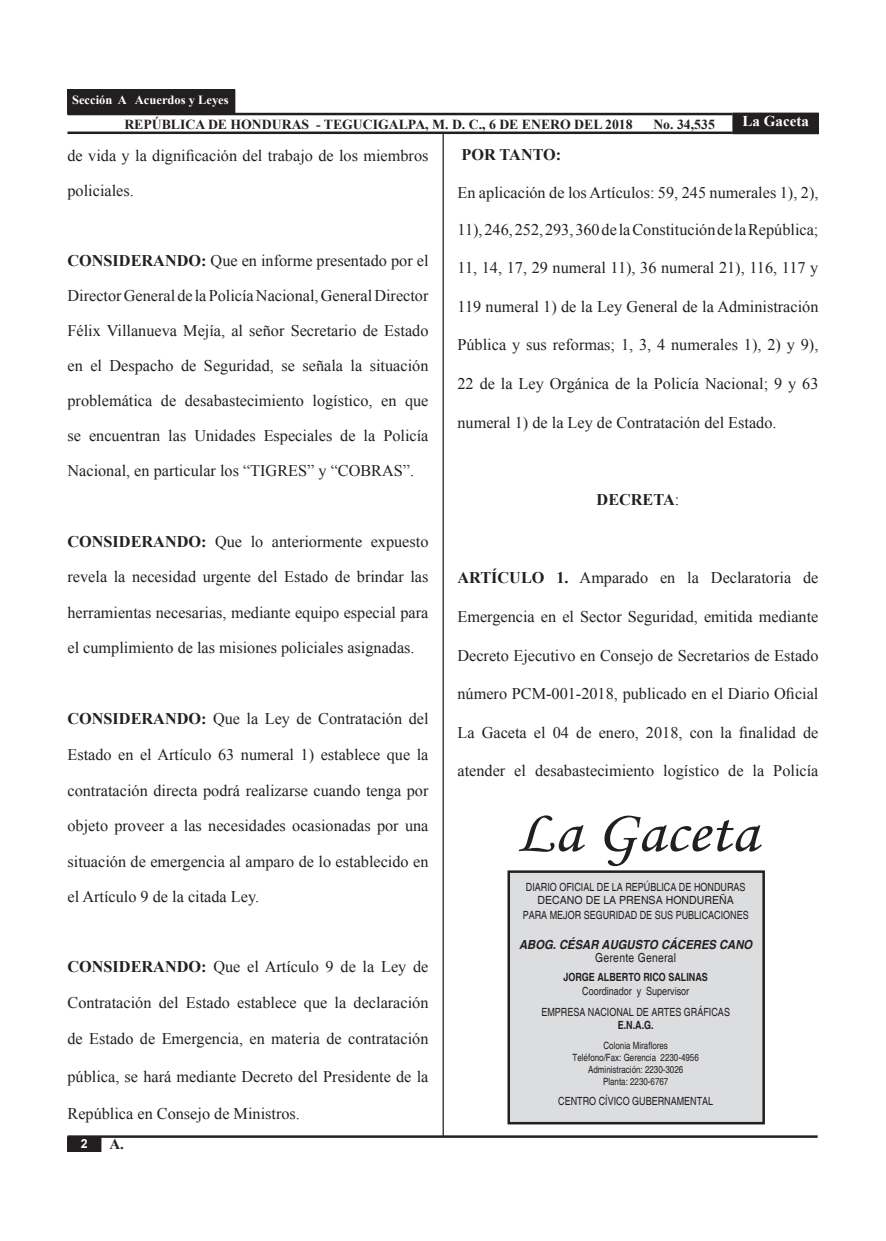
<style>
.page{position:relative;width:886px;height:1241px;background:#fff}
.page>*{position:absolute;margin:0;border:0;box-sizing:border-box;transform-origin:0 0}
.t1{font:60px "Monotype Corsiva";color:#231f20;scale:1.1 1}
.t2{font:16.25px/35px "Times New Roman";color:#231f20;text-align:justify}
.t3{font:700 16.25px "Times New Roman";color:#231f20}
.t4{font:700 15px "Times New Roman";color:#fff}
.t5{font:700 15px "Times New Roman";color:#231f20}
.t6{font:700 13.75px "Times New Roman";color:#231f20}
.t7{font:italic 700 12.5px "Helvetica";color:#231f20;scale:.9 1}
.t8{font:700 12.5px "Times New Roman";color:#fff}
.t9{font:12.5px "Helvetica";letter-spacing:.025em;color:#231f20;scale:.83 1}
.t10{font:700 12.5px "Arial";color:#fff}
.t11{font:11.25px "Helvetica";color:#231f20;scale:.8 1}
.t12{font:700 11.25px "Helvetica";color:#231f20;scale:.8 1}
.t13{font:11.25px "Helvetica";color:#231f20;scale:.94 1}
.t14{font:10px "Helvetica";color:#231f20;scale:.8 1}
.s1{font-weight:700}
.s2{font-weight:400}
</style>
<div class="page">
<div style="left:68px;top:1136px;width:33px;height:15px;background:#231f20"></div>
<div style="left:733px;top:113px;width:85px;height:21px;background:#231f20"></div>
<hr style="left:68px;top:131px;width:664px;height:3px;background:#231f20">
<hr style="left:68px;top:113px;width:664px;height:2px;background:#231f20">
<hr style="left:68px;top:1135px;width:750px;height:2px;background:#231f20">
<div style="left:68px;top:90px;width:167px;height:24px;background:#231f20"></div>
<hr style="left:442px;top:133px;width:2px;height:1002px;background:#231f20">
<div style="left:509px;top:871px;width:255px;height:251px;background:#dcdddf"></div>
<div style="left:507px;top:870px;width:258px;height:254px;border:2px solid #231f20"></div>
<p class="t8" style="left:72px;top:92px;width:158px">Sección A Acuerdos y Leyes</p>
<p class="t6" style="left:124px;top:114px;width:510px">REPÚBLICA DE HONDURAS - TEGUCIGALPA, M. D. C., 6 DE ENERO DEL 2018</p>
<p class="t6" style="left:653px;top:114px;width:63px">No. 34,535</p>
<p class="t4" style="left:742px;top:110px;width:68px">La Gaceta</p>
<p class="t2" style="left:68px;top:137px;width:362px">de vida y la dignificación del trabajo de los miembros policiales.</p>
<p class="t2" style="left:68px;top:242px;width:362px"><span class="s1">CONSIDERANDO:</span> Que en informe presentado por el Director General de la Policía Nacional, General Director Félix Villanueva Mejía, al señor Secretario de Estado en el Despacho de Seguridad, se señala la situación problemática de desabastecimiento logístico, en que se encuentran las Unidades Especiales de la Policía Nacional, en particular los “TIGRES” y “COBRAS”.</p>
<p class="t2" style="left:68px;top:523px;width:362px;line-height:35.5px"><span class="s1">CONSIDERANDO:</span> Que lo anteriormente expuesto revela la necesidad urgente del Estado de brindar las herramientas necesarias, mediante equipo especial para el cumplimiento de las misiones policiales asignadas.</p>
<p class="t2" style="left:68px;top:701px;width:362px;line-height:35.4px"><span class="s1">CONSIDERANDO:</span> Que la Ley de Contratación del Estado en el Artículo 63 numeral 1) establece que la contratación directa podrá realizarse cuando tenga por objeto proveer a las necesidades ocasionadas por una situación de emergencia al amparo de lo establecido en el Artículo 9 de la citada Ley.</p>
<p class="t2" style="left:68px;top:948px;width:362px"><span class="s1">CONSIDERANDO:</span> Que el Artículo 9 de la Ley de</p>
<p class="t2" style="left:68px;top:984px;width:362px">Contratación del Estado establece que la declaración</p>
<p class="t2" style="left:68px;top:1020px;width:362px">de Estado de Emergencia, en materia de contratación</p>
<p class="t2" style="left:68px;top:1058px;width:362px">pública, se hará mediante Decreto del Presidente de la</p>
<p class="t2" style="left:68px;top:1095px;width:234px">República en Consejo de Ministros.</p>
<p class="t10" style="left:81px;top:1134px;width:8px">2</p>
<p class="t5" style="left:109px;top:1133px;width:16px">A.</p>
<p class="t3" style="left:461px;top:143px;width:101px">POR TANTO:</p>
<p class="t2" style="left:457px;top:174px;width:362px">En aplicación de los Artículos: 59, 245 numerales 1), 2),</p>
<p class="t2" style="left:457px;top:212px;width:362px">11), 246, 252, 293, 360 de la Constitución de la República;</p>
<p class="t2" style="left:457px;top:249px;width:362px">11, 14, 17, 29 numeral 11), 36 numeral 21), 116, 117 y</p>
<p class="t2" style="left:457px;top:288px;width:362px">119 numeral 1) de la Ley General de la Administración</p>
<p class="t2" style="left:457px;top:327px;width:362px">Pública y sus reformas; 1, 3, 4 numerales 1), 2) y 9),</p>
<p class="t2" style="left:457px;top:366px;width:362px">22 de la Ley Orgánica de la Policía Nacional; 9 y 63</p>
<p class="t2" style="left:457px;top:404px;width:321px">numeral 1) de la Ley de Contratación del Estado.</p>
<p class="t3" style="left:596px;top:488px;width:84px">DECRETA<span class="s2">:</span></p>
<p class="t2" style="left:457px;top:559px;width:362px"><span class="s1">ARTÍCULO 1.</span> Amparado en la Declaratoria de</p>
<p class="t2" style="left:457px;top:598px;width:362px">Emergencia en el Sector Seguridad, emitida mediante</p>
<p class="t2" style="left:457px;top:637px;width:362px">Decreto Ejecutivo en Consejo de Secretarios de Estado</p>
<p class="t2" style="left:457px;top:676px;width:362px">número PCM-001-2018, publicado en el Diario Oficial</p>
<p class="t2" style="left:457px;top:714px;width:362px">La Gaceta el 04 de enero, 2018, con la finalidad de</p>
<p class="t2" style="left:457px;top:752px;width:362px">atender el desabastecimiento logístico de la Policía</p>
<p class="t1" style="left:515px;top:795px;width:222px">La Gaceta</p>
<p class="t11" style="left:526px;top:880px;width:276px">DIARIO OFICIAL DE LA REPÚBLICA DE HONDURAS</p>
<p class="t13" style="left:537px;top:893px;width:103px">DECANO de la Prensa</p>
<p class="t13" style="left:666px;top:893px;width:18px">Hondure</p>
<p class="t13" style="left:719px;top:893px;width:16px">ña</p>
<p class="t11" style="left:523px;top:908px;width:284px">PARA MEJOR SEGURIDAD DE SUS PUBLICACIONES</p>
<p class="t7" style="left:519px;top:936px;width:261px">ABOG. CÉSAR AUGUSTO CÁCERES CANO</p>
<p class="t9" style="left:595px;top:949px;width:99px">Gerente General</p>
<p class="t12" style="left:563px;top:970px;width:182px">JORGE ALBERTO RICO SALINAS</p>
<p class="t11" style="left:582px;top:984px;width:135px">Coordinador y Supervisor</p>
<p class="t11" style="left:541px;top:1005px;width:237px">EMPRESA NACIONAL DE ARTES GRÁFICAS</p>
<p class="t12" style="left:618px;top:1018px;width:47px">E.N.A.G.</p>
<p class="t14" style="left:603px;top:1039px;width:82px">Colonia Miraflores</p>
<p class="t14" style="left:572px;top:1051px;width:159px">Teléfono/Fax: Gerencia 2230-4956</p>
<p class="t14" style="left:588px;top:1063px;width:120px">Administración: 2230-3026</p>
<p class="t14" style="left:603px;top:1075px;width:83px">Planta: 2230-6767</p>
<p class="t11" style="left:558px;top:1094px;width:195px">CENTRO CÍVICO GUBERNAMENTAL</p>
</div>
